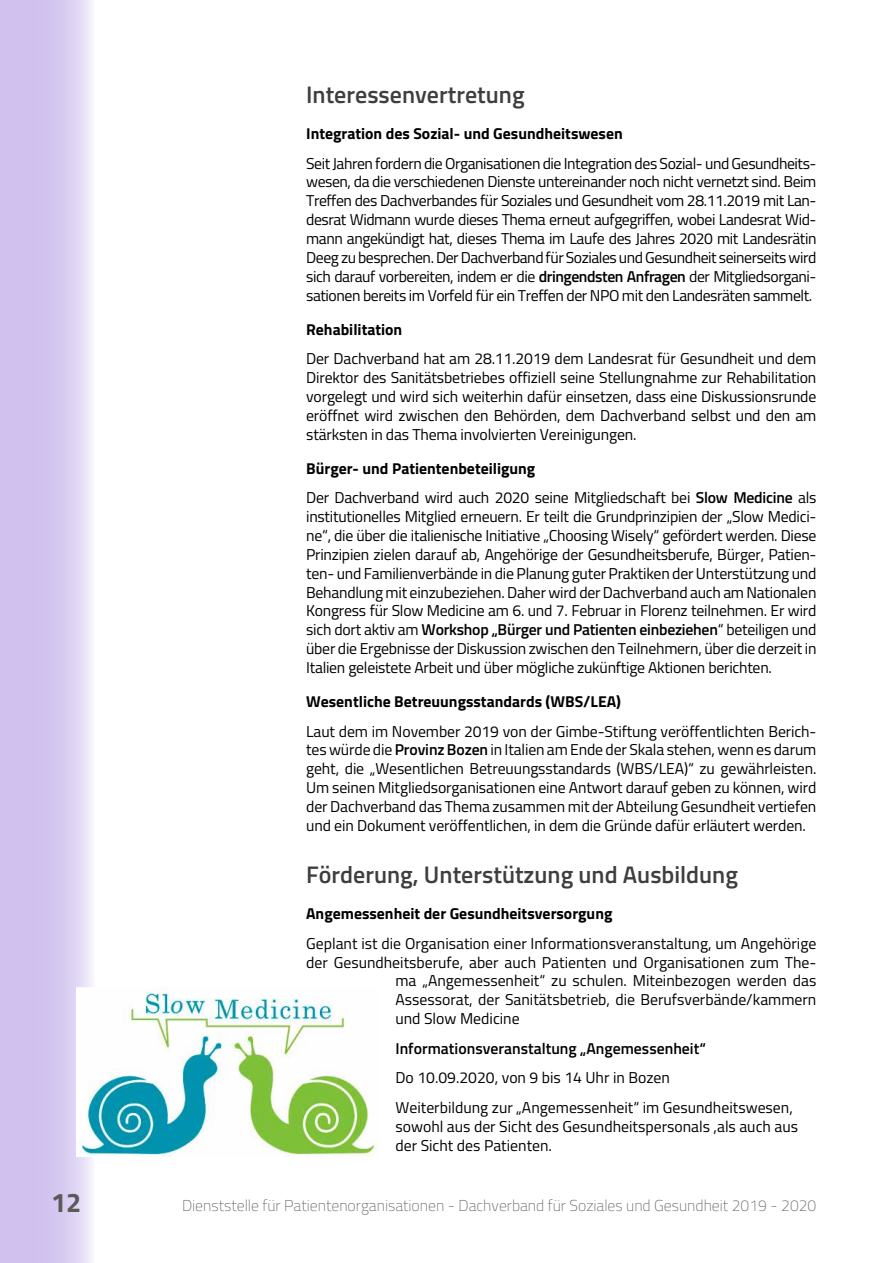
<style>
.page{position:relative;width:893px;height:1263px;background:#fff}
.page>*{position:absolute;margin:0;border:0;box-sizing:border-box;transform-origin:0 0}
.t1{font:700 27px "Titillium";color:#5a5a59}
.t2{font:600 24px "Titillium";color:#3e3e3d}
.t3{font:15.75px/18.9px "Titillium";color:#000;text-align:justify}
.t4{font:700 15.75px "Titillium";color:#000}
.t5{font:100 15.75px "Titillium";color:#5a5a59}
.t6{font:600 15.75px "Titillium";color:#000}
.s1{font-weight:600}
.s2{font-weight:700}
</style>
<div class="page">
<svg style="left:0;top:0;width:93px;height:1263px;background:#d6caf1"></svg>
<img style="left:77px;top:988px;width:301px;height:168px">
<h2 class="t2" style="left:306px;top:77px;width:220px">Interessenvertretung</h2>
<p class="t4" style="left:306px;top:121px;width:318px">Integration des Sozial- und Gesundheitswesen</p>
<p class="t3" style="left:306px;top:153px;width:512px">Seit Jahren fordern die Organisationen die Integration des Sozial- und Gesundheits&shy;wesen, da die verschiedenen Dienste untereinander noch nicht vernetzt sind. Beim Treffen des Dachverbandes für Soziales und Gesundheit vom 28.11.2019 mit Lan&shy;desrat Widmann wurde dieses Thema erneut aufgegriffen, wobei Landesrat Wid&shy;mann angekündigt hat, dieses Thema im Laufe des Jahres 2020 mit Landesrätin Deeg zu besprechen. Der Dachverband für Soziales und Gesundheit seinerseits wird sich darauf vorbereiten, indem er die <span class="s1">dringendsten Anfragen</span> der Mitgliedsorgani&shy;sationen bereits im Vorfeld für ein Treffen der NPO mit den Landesräten sammelt.</p>
<p class="t4" style="left:306px;top:317px;width:98px">Rehabilitation</p>
<p class="t3" style="left:306px;top:348px;width:512px">Der Dachverband hat am 28.11.2019 dem Landesrat für Gesundheit und dem Direktor des Sanitätsbetriebes offiziell seine Stellungnahme zur Rehabilitation vorgelegt und wird sich weiterhin dafür einsetzen, dass eine Diskussionsrunde eröffnet wird zwischen den Behörden, dem Dachverband selbst und den am stärksten in das Thema involvierten Vereinigungen.</p>
<p class="t3" style="left:306px;top:452px;width:512px;line-height:29.5px"><span class="s2">Bürger- und Patientenbeteiligung<br></span>Der Dachverband wird auch 2020 seine Mitgliedschaft bei <span class="s1">Slow Medicine</span> als</p>
<p class="t3" style="left:306px;top:506px;width:512px">institutionelles Mitglied erneuern. Er teilt die Grundprinzipien der „Slow Medici&shy;ne“, die über die italienische Initiative „Choosing Wisely“ gefördert werden. Diese Prinzipien zielen darauf ab, Angehörige der Gesundheitsberufe, Bürger, Patien&shy;ten- und Familienverbände in die Planung guter Praktiken der Unterstützung und Behandlung mit einzubeziehen. Daher wird der Dachverband auch am Nationalen Kongress für Slow Medicine am 6. und 7. Februar in Florenz teilnehmen. Er wird sich dort aktiv am <span class="s1">Workshop „Bürger und Patienten einbeziehen</span>“ beteiligen und über die Ergebnisse der Diskussion zwischen den Teilnehmern, über die derzeit in Italien geleistete Arbeit und über mögliche zukünftige Aktionen berichten.</p>
<p class="t4" style="left:306px;top:689px;width:316px">Wesentliche Betreuungsstandards (WBS/LEA)</p>
<p class="t3" style="left:306px;top:721px;width:512px">Laut dem im November 2019 von der Gimbe-Stiftung veröffentlichten Berich&shy;tes würde die <span class="s1">Provinz Bozen</span> in Italien am Ende der Skala stehen, wenn es darum geht, die „Wesentlichen Betreuungsstandards (WBS/LEA)“ zu gewährleisten.<br>Um seinen Mitgliedsorganisationen eine Antwort darauf geben zu können, wird der Dachverband das Thema zusammen mit der Abteilung Gesundheit vertiefen und ein Dokument veröffentlichen, in dem die Gründe dafür erläutert werden.</p>
<h2 class="t2" style="left:306px;top:857px;width:433px">Förderung, Unterstützung und Ausbildung</h2>
<p class="t4" style="left:306px;top:901px;width:308px">Angemessenheit der Gesundheitsversorgung</p>
<p class="t3" style="left:306px;top:933px;width:512px">Geplant ist die Organisation einer Informationsveranstaltung, um Angehörige</p>
<p class="t3" style="left:306px;top:952px;width:512px">der Gesundheitsberufe, aber auch Patienten und Organisationen zum The-</p>
<p class="t3" style="left:395px;top:971px;width:422px">ma „Angemessenheit“ zu schulen. Miteinbezogen werden das</p>
<p class="t3" style="left:395px;top:990px;width:422px">Assessorat, der Sanitätsbetrieb, die Berufsverbände/kammern</p>
<p class="t3" style="left:395px;top:1008px;width:126px">und Slow Medicine</p>
<p class="t6" style="left:395px;top:1036px;width:312px">Informationsveranstaltung „Angemessenheit“</p>
<p class="t3" style="left:395px;top:1062px;width:399px;line-height:29.5px">Do 10.09.2020, von 9 bis 14 Uhr in Bozen<br>Weiterbildung zur „Angemessenheit“ im Gesundheitswesen,</p>
<p class="t3" style="left:395px;top:1116px;width:404px">sowohl aus der Sicht des Gesundheitspersonals ,als auch aus der Sicht des Patienten.</p>
<h1 class="t1" style="left:51px;top:1182px;width:32px">12</h1>
<p class="t5" style="left:182px;top:1195px;width:636px">Dienststelle für Patientenorganisationen - Dachverband für Soziales und Gesundheit 2019 - 2020</p>
</div>
